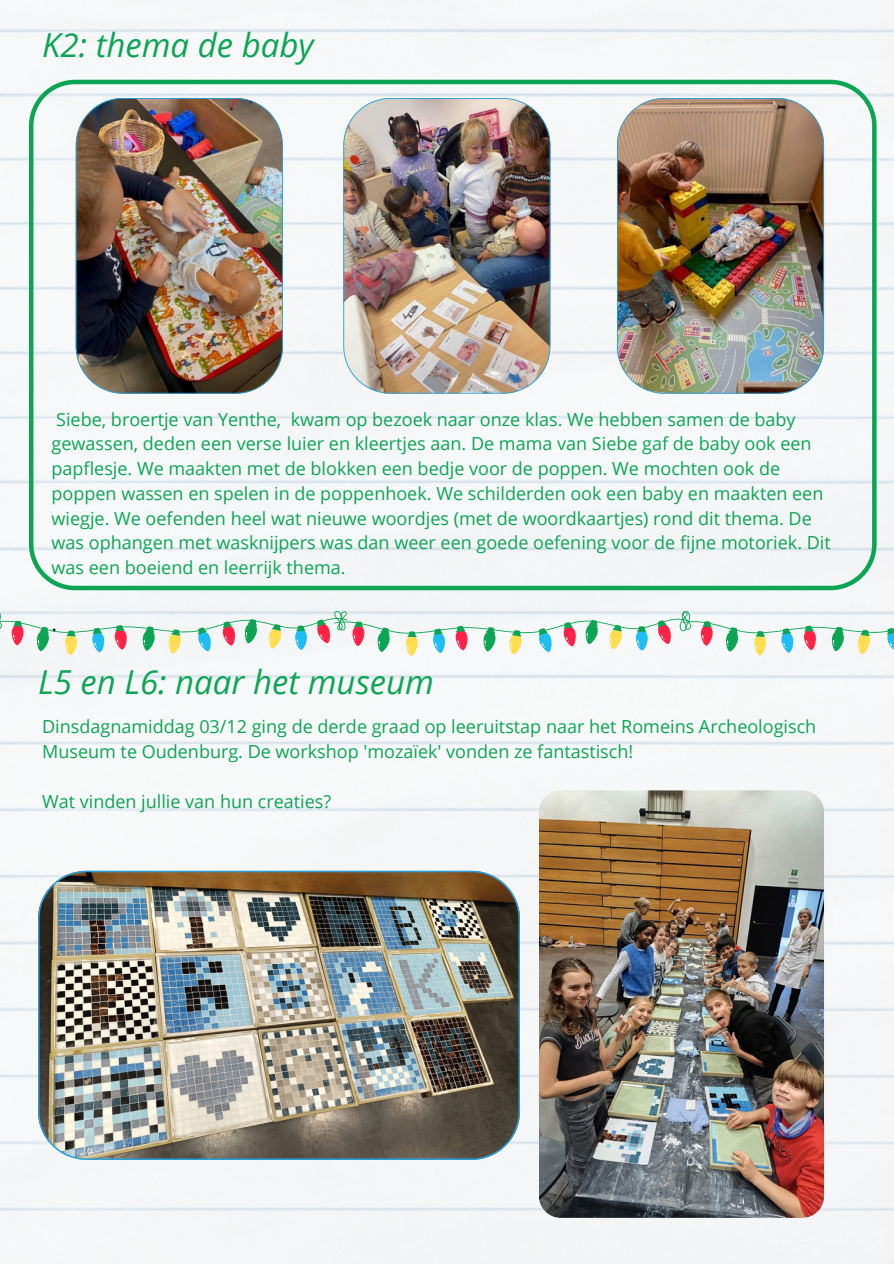
<style>
.page{position:relative;width:894px;height:1264px;background:#fff}
.page>*{position:absolute;margin:0;border:0;box-sizing:border-box;transform-origin:0 0}
.t1{font:italic 33px "Open Sans";color:#0ca554}
.t2{font:21px "Open Sans";color:#000}
.t3{font:18px/24.8px "Open Sans";color:#0ca554}
</style>
<div class="page">
<div style="left:0;top:0;width:893px;height:1263px;background:#f6f8f8"></div>
<svg style="left:29px;top:80px;width:847px;height:510px"></svg>
<img style="left:616px;top:98px;width:207px;height:295px">
<img style="left:343px;top:98px;width:207px;height:295px">
<img style="left:76px;top:98px;width:207px;height:295px">
<svg style="left:0;top:609px;width:893px;height:47px"></svg>
<img style="left:38px;top:870px;width:481px;height:289px">
<img style="left:539px;top:790px;width:284px;height:427px;border-radius:22px">
<p class="t1" style="left:42px;top:22px;width:273px">K2: thema de baby</p>
<p class="t3" style="left:52px;top:406px;width:780px">Siebe, broertje van Yenthe, kwam op bezoek naar onze klas. We hebben samen de baby gewassen, deden een verse luier en kleertjes aan. De mama van Siebe gaf de baby ook een papflesje. We maakten met de blokken een bedje voor de poppen. We mochten ook de poppen wassen en spelen in de poppenhoek. We schilderden ook een baby en maakten een wiegje. We oefenden heel wat nieuwe woordjes (met de woordkaartjes) rond dit thema. De was ophangen met wasknijpers was dan weer een goede oefening voor de fijne motoriek. Dit was een boeiend en leerrijk thema.</p>
<h2 class="t2" style="left:52px;top:608px;width:7px">.</h2>
<p class="t1" style="left:38px;top:658px;width:397px">L5 en L6: naar het museum</p>
<p class="t3" style="left:42px;top:714px;width:775px">Dinsdagnamiddag 03/12 ging de derde graad op leeruitstap naar het Romeins Archeologisch<br>Museum te Oudenburg. De workshop 'mozaïek' vonden ze fantastisch!</p>
<p class="t3" style="left:42px;top:788px;width:290px">Wat vinden jullie van hun creaties?</p>
</div>
